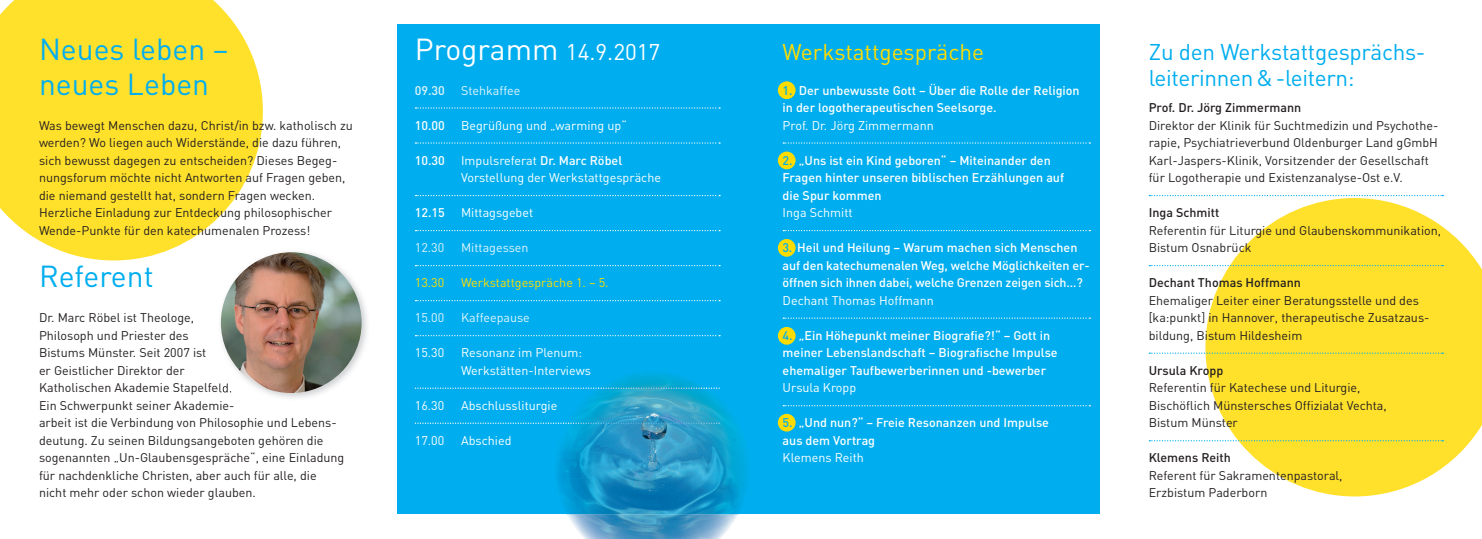
<style>
.page{position:relative;width:1482px;height:539px;background:#fff}
.page>*{position:absolute;margin:0;border:0;box-sizing:border-box;transform-origin:0 0}
.t1{font:30px/35px "DIN";color:#00aeef}
.t2{font:22.5px/26.2px "DIN";letter-spacing:-.015em;color:#00aeef}
.t3{font:22.5px "DIN";color:#ffdc01}
.t4{font:22.5px "DIN";color:#fff}
.t5{font:12.5px/17.5px "DIN";color:#231f20}
.t6{font:500 12.5px/17.5px "DIN";color:#fff}
.t7{font:12.5px/17.5px "DIN";color:#fff}
.t8{font:500 12.5px "DIN";color:#231f20}
.t9{font:12.5px "DIN";color:#e1f4fc}
.t10{font:12.5px "DIN";color:#ffdc01}
.t11{font:500 12.5px "DIN";color:#e1f4fc}
.s1{font-size:30px}
.s2{font-weight:500}
.s3{color:#00aeef}
</style>
<div class="page">
<svg style="left:0;top:0;width:263px;height:260px;background:#ffe343"></svg>
<svg style="left:1205px;top:198px;width:276px;height:298px;fill:#ffe02b"></svg>
<div style="left:397px;top:25px;width:701px;height:489px;background:#00aeef"></div>
<svg style="left:1149px;top:195px;width:294px;height:1px"></svg>
<svg style="left:1149px;top:265px;width:294px;height:1px"></svg>
<svg style="left:1149px;top:352px;width:294px;height:2px"></svg>
<svg style="left:1149px;top:440px;width:294px;height:1px"></svg>
<svg style="left:415px;top:107px;width:305px;height:2px"></svg>
<svg style="left:415px;top:142px;width:305px;height:2px"></svg>
<svg style="left:415px;top:195px;width:305px;height:1px"></svg>
<svg style="left:415px;top:230px;width:305px;height:1px"></svg>
<svg style="left:415px;top:265px;width:305px;height:1px"></svg>
<svg style="left:415px;top:300px;width:305px;height:1px"></svg>
<svg style="left:415px;top:335px;width:305px;height:1px"></svg>
<svg style="left:415px;top:387px;width:161px;height:2px"></svg>
<img style="left:218px;top:248px;width:149px;height:150px">
<img style="left:218px;top:383px;width:14px;height:12px">
<img style="left:221px;top:252px;width:140px;height:141px;border-radius:70px">
<div style="left:777px;top:81px;width:18px;height:18px;background:#ffdc01;border-radius:50%"></div>
<div style="left:777px;top:151px;width:18px;height:18px;background:#ffdc01;border-radius:50%"></div>
<div style="left:777px;top:239px;width:18px;height:18px;background:#ffdc01;border-radius:50%"></div>
<div style="left:777px;top:414px;width:18px;height:17px;background:#ffdc01;border-radius:50%"></div>
<div style="left:777px;top:327px;width:18px;height:17px;background:#ffdc01;border-radius:50%"></div>
<svg style="left:783px;top:142px;width:307px;height:2px"></svg>
<svg style="left:783px;top:230px;width:307px;height:1px"></svg>
<svg style="left:783px;top:317px;width:307px;height:2px"></svg>
<svg style="left:783px;top:405px;width:307px;height:1px"></svg>
<img style="left:566px;top:514px;width:158px;height:25px">
<img style="left:576px;top:373px;width:76px;height:34px">
<img style="left:671px;top:387px;width:76px;height:127px">
<img style="left:558px;top:478px;width:114px;height:36px">
<img style="left:648px;top:387px;width:59px;height:2px">
<svg style="left:415px;top:422px;width:304px;height:2px"></svg>
<h1 class="t1" style="left:39px;top:31px;width:191px">Neues leben – neues Leben</h1>
<p class="t5" style="left:39px;top:116px;width:315px">Was bewegt Menschen dazu, Christ/in bzw. katholisch zu werden? Wo liegen auch Widerstände, die dazu führen, sich bewusst dagegen zu entscheiden? Dieses Begeg&shy;nungsforum möchte nicht Antworten auf Fragen geben, die niemand gestellt hat, sondern Fragen wecken.<br>Herzliche Einladung zur Entdeckung philosophischer Wende-Punkte für den katechumenalen Prozess!</p>
<h1 class="t1" style="left:39px;top:258px;width:116px">Referent</h1>
<p class="t5" style="left:39px;top:309px;width:307px">Dr. Marc Röbel ist Theologe,<br>Philosoph und Priester des<br>Bistums Münster. Seit 2007 ist<br>er Geistlicher Direktor der<br>Katholischen Akademie Stapelfeld.<br>Ein Schwerpunkt seiner Akademie-<br>arbeit ist die Verbindung von Philosophie und Lebens&shy;deutung. Zu seinen Bildungsangeboten gehören die sogenannten „Un-Glaubensgespräche“, eine Einladung für nachdenkliche Christen, aber auch für alle, die nicht mehr oder schon wieder glauben.</p>
<h2 class="t4" style="left:415px;top:38px;width:247px"><span class="s1">Programm</span> 14.9.2017</h2>
<h2 class="t3" style="left:782px;top:37px;width:203px">Werkstattgespräche</h2>
<p class="t11" style="left:415px;top:82px;width:32px">09.30</p>
<p class="t9" style="left:461px;top:82px;width:61px">Stehkaffee</p>
<p class="t6" style="left:415px;top:116px;width:32px">10.00</p>
<p class="t7" style="left:461px;top:116px;width:167px">Begrüßung und „warming up“</p>
<p class="t6" style="left:415px;top:151px;width:32px">10.30</p>
<p class="t7" style="left:461px;top:151px;width:201px">Impulsreferat <span class="s2">Dr. Marc Röbel<br></span>Vorstellung der Werkstattgespräche</p>
<p class="t6" style="left:415px;top:203px;width:32px">12.15</p>
<p class="t7" style="left:461px;top:204px;width:74px">Mittagsgebet</p>
<p class="t9" style="left:415px;top:240px;width:31px">12.30</p>
<p class="t9" style="left:461px;top:240px;width:69px">Mittagessen</p>
<p class="t10" style="left:415px;top:275px;width:31px">13.30</p>
<p class="t10" style="left:461px;top:275px;width:149px">Werkstattgespräche 1. – 5.</p>
<p class="t9" style="left:415px;top:310px;width:31px">15.00</p>
<p class="t9" style="left:461px;top:310px;width:70px">Kaffeepause</p>
<p class="t7" style="left:415px;top:344px;width:31px">15.30</p>
<p class="t7" style="left:461px;top:344px;width:131px">Resonanz im Plenum:<br>Werkstätten-Interviews</p>
<p class="t7" style="left:415px;top:396px;width:31px">16.30</p>
<p class="t7" style="left:461px;top:396px;width:98px">Abschlussliturgie</p>
<p class="t7" style="left:415px;top:431px;width:31px">17.00</p>
<p class="t7" style="left:461px;top:431px;width:52px">Abschied</p>
<p class="t6" style="left:782px;top:81px;width:298px"><span class="s3">1.</span> Der unbewusste Gott – Über die Rolle der Religion in der logotherapeutischen Seelsorge.</p>
<p class="t7" style="left:782px;top:116px;width:152px">Prof. Dr. Jörg Zimmermann</p>
<p class="t6" style="left:782px;top:151px;width:283px"><span class="s3">2.</span> „Uns ist ein Kind geboren“ – Miteinander den<br>Fragen hinter unseren biblischen Erzählungen auf die Spur kommen</p>
<p class="t7" style="left:782px;top:204px;width:71px">Inga Schmitt</p>
<p class="t6" style="left:782px;top:238px;width:308px"><span class="s3">3.</span> Heil und Heilung – Warum machen sich Menschen auf den katechumenalen Weg, welche Möglichkeiten er&shy;öffnen sich ihnen dabei, welche Grenzen zeigen sich…?</p>
<p class="t7" style="left:782px;top:291px;width:153px">Dechant Thomas Hoffmann</p>
<p class="t6" style="left:782px;top:326px;width:276px"><span class="s3">4.</span> „Ein Höhepunkt meiner Biografie?!“ – Gott in meiner Lebenslandschaft – Biografische Impulse ehemaliger Taufbewerberinnen und -bewerber</p>
<p class="t7" style="left:782px;top:379px;width:75px">Ursula Kropp</p>
<p class="t6" style="left:782px;top:413px;width:268px"><span class="s3">5.</span> „Und nun?“ – Freie Resonanzen und Impulse aus dem Vortrag</p>
<p class="t7" style="left:782px;top:449px;width:83px">Klemens Reith</p>
<h2 class="t2" style="left:1148px;top:38px;width:278px">Zu den Werkstattge sprächs&shy;leiterinnen &amp; -leitern:</h2>
<p class="t8" style="left:1148px;top:100px;width:154px">Prof. Dr. Jörg Zimmermann</p>
<p class="t5" style="left:1148px;top:116px;width:291px">Direktor der Klinik für Suchtmedizin und Psychothe&shy;rapie, Psychiatrieverbund Oldenburger Land gGmbH Karl-Jaspers-Klinik, Vorsitzender der Gesellschaft für Logotherapie und Existenzanalyse-Ost e.V.</p>
<p class="t8" style="left:1148px;top:205px;width:72px">Inga Schmitt</p>
<p class="t5" style="left:1148px;top:221px;width:294px">Referentin für Liturgie und Glaubenskommunikation,<br>Bistum Osnabrück</p>
<p class="t8" style="left:1148px;top:275px;width:154px">Dechant Thomas Hoffmann</p>
<p class="t5" style="left:1148px;top:291px;width:282px">Ehemaliger Leiter einer Beratungsstelle und des [ka:punkt] in Hannover, therapeutische Zusatzaus&shy;bildung, Bistum Hildesheim</p>
<p class="t8" style="left:1148px;top:362px;width:76px">Ursula Kropp</p>
<p class="t5" style="left:1148px;top:379px;width:239px">Referentin für Katechese und Liturgie,<br>Bischöflich Münstersches Offizialat Vechta,<br>Bistum Münster</p>
<p class="t8" style="left:1148px;top:450px;width:84px">Klemens Reith</p>
<p class="t5" style="left:1148px;top:466px;width:195px">Referent für Sakramentenpastoral,<br>Erzbistum Paderborn</p>
</div>
